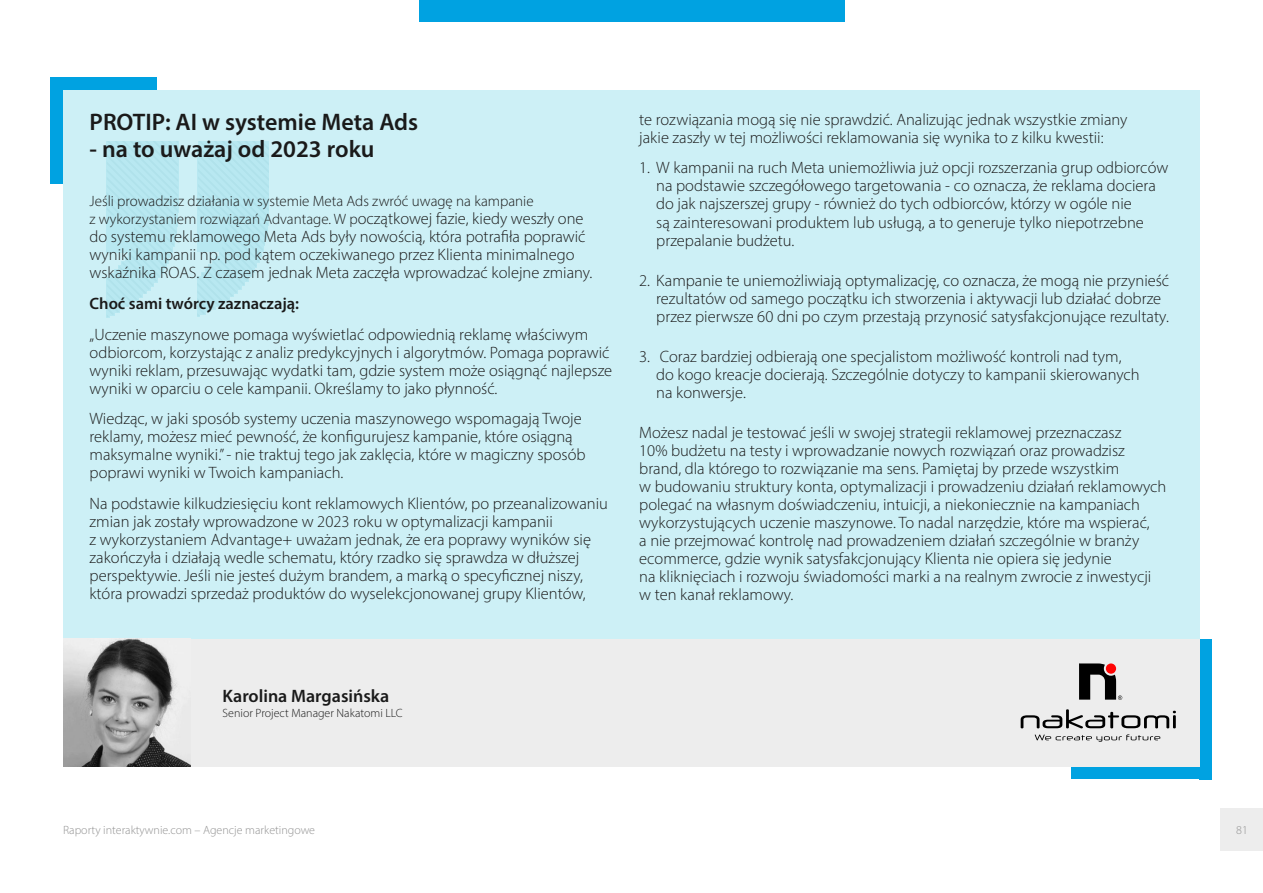
<style>
.page{position:relative;width:1263px;height:893px;background:#fff}
.page>*{position:absolute;margin:0;border:0;box-sizing:border-box;transform-origin:0 0}
.t1{font:600 24px "Myriad Pro";color:#1a1a1a}
.t2{font:600 18px "Myriad Pro";color:#1a1a1a}
.t3{font:300 16.5px/18px "Myriad Pro";color:#1a1a1a}
.t4{font:600 16.5px "Myriad Pro";color:#1a1a1a}
.t5{font:300 15px/18px "Myriad Pro";color:#1a1a1a}
.t6{font:300 12px "Myriad Pro";color:#929292}
.t7{font:300 12px "Myriad Pro";color:#1a1a1a}
.s1{font-size:16.5px}
</style>
<div class="page">
<div style="left:63px;top:90px;width:1136px;height:644px;background:#cdf0f6"></div>
<div style="left:50px;top:77px;width:13px;height:107px;background:#00a2e1"></div>
<div style="left:50px;top:77px;width:107px;height:13px;background:#00a2e1"></div>
<div style="left:1199px;top:639px;width:13px;height:140px;background:#00a2e1"></div>
<div style="left:1072px;top:766px;width:140px;height:13px;background:#00a2e1"></div>
<svg style="left:107px;top:141px;width:71px;height:176px"></svg>
<svg style="left:197px;top:141px;width:72px;height:176px"></svg>
<div style="left:63px;top:639px;width:1136px;height:127px;background:#ededed"></div>
<div style="left:1220px;top:809px;width:43px;height:42px;background:#ededed"></div>
<div style="left:419px;top:0;width:425px;height:21px;background:#00a2e1"></div>
<img style="left:63px;top:639px;width:127px;height:127px">
<svg style="left:1035px;top:734px;width:125px;height:8px"></svg>
<svg style="left:1021px;top:709px;width:155px;height:19px"></svg>
<svg style="left:1079px;top:663px;width:43px;height:37px"></svg>
<h1 class="t1" style="left:90px;top:107px;width:330px">PROTIP: AI w systemie Meta Ads</h1>
<h1 class="t1" style="left:90px;top:134px;width:286px">- na to uważaj od 2023 roku</h1>
<p class="t5" style="left:90px;top:192px;width:495px">Jeśli prowadzisz działania w systemie Meta Ads zwróć uwagę na kampanie<br>z wykorzystaniem rozwiązań Advantage. W p<span class="s1">oczątkowej fazie, kiedy weszły one</span></p>
<p class="t3" style="left:90px;top:227px;width:504px">do systemu reklamowego Meta Ads były nowością, która potrafiła poprawić wyniki kampanii np. pod kątem oczekiwanego przez Klienta minimalnego wskaźnika ROAS. Z czasem jednak Meta zaczęła wprowadzać kolejne zmiany.</p>
<p class="t4" style="left:90px;top:293px;width:211px">Choć sami twórcy zaznaczają:</p>
<p class="t3" style="left:90px;top:325px;width:524px">„Uczenie maszynowe pomaga wyświetlać odpowiednią reklamę właściwym odbiorcom, korzystając z analiz predykcyjnych i algorytmów. Pomaga poprawić wyniki reklam, przesuwając wydatki tam, gdzie system może osiągnąć najlepsze wyniki w oparciu o cele kampanii. Określamy to jako płynność.</p>
<p class="t3" style="left:90px;top:410px;width:497px">Wiedząc, w jaki sposób systemy uczenia maszynowego wspomagają Twoje reklamy, możesz mieć pewność, że konfigurujesz kampanie, które osiągną maksymalne wyniki.” - nie traktuj tego jak zaklęcia, które w magiczny sposób poprawi wyniki w Twoich kampaniach.</p>
<p class="t3" style="left:90px;top:494px;width:520px">Na podstawie kilkudziesięciu kont reklamowych Klientów, po przeanalizowaniu zmian jak zostały wprowadzone w 2023 roku w optymalizacji kampanii<br>z wykorzystaniem Advantage+ uważam jednak, że era poprawy wyników się zakończyła i działają wedle schematu, który rzadko się sprawdza w dłuższej perspektywie. Jeśli nie jesteś dużym brandem, a marką o specyficznej niszy, która prowadzi sprzedaż produktów do wyselekcjonowanej grupy Klientów,</p>
<p class="t3" style="left:639px;top:110px;width:490px">te rozwiązania mogą się nie sprawdzić. Analizując jednak wszystkie zmiany jakie zaszły w tej możliwości reklamowania się wynika to z kilku kwestii:</p>
<p class="t3" style="left:656px;top:159px;width:513px;text-indent:-17px">1. W kampanii na ruch Meta uniemożliwia już opcji rozszerzania grup odbiorców na podstawie szczegółowego targetowania - co oznacza, że reklama dociera do jak najszerszej grupy - również do tych odbiorców, którzy w ogóle nie<br>są zainteresowani produktem lub usługą, a to generuje tylko niepotrzebne przepalanie budżetu.</p>
<p class="t3" style="left:656px;top:271px;width:515px;text-indent:-17px">2. Kampanie te uniemożliwiają optymalizację, co oznacza, że mogą nie przynieść rezultatów od samego początku ich stworzenia i aktywacji lub działać dobrze przez pierwsze 60 dni po czym przestają przynosić satysfakcjonujące rezultaty.</p>
<p class="t3" style="left:656px;top:347px;width:485px;text-indent:-17px">3. Coraz bardziej odbierają one specjalistom możliwość kontroli nad tym, do kogo kreacje docierają. Szczególnie dotyczy to kampanii skierowanych na konwersje.</p>
<p class="t3" style="left:639px;top:423px;width:529px">Możesz nadal je testować jeśli w swojej strategii reklamowej przeznaczasz<br>10% budżetu na testy i wprowadzanie nowych rozwiązań oraz prowadzisz brand, dla którego to rozwiązanie ma sens. Pamiętaj by przede wszystkim<br>w budowaniu struktury konta, optymalizacji i prowadzeniu działań reklamowych polegać na własnym doświadczeniu, intuicji, a niekoniecznie na kampaniach wykorzystujących uczenie maszynowe. To nadal narzędzie, które ma wspierać,<br>a nie przejmować kontrolę nad prowadzeniem działań szczególnie w branży ecommerce, gdzie wynik satysfakcjonujący Klienta nie opiera się jedynie<br>na kliknięciach i rozwoju świadomości marki a na realnym zwrocie z inwestycji w ten kanał reklamowy.</p>
<p class="t2" style="left:223px;top:684px;width:168px">Karolina Margasińska</p>
<p class="t7" style="left:223px;top:706px;width:182px">Senior Project Manager Nakatomi LLC</p>
<p class="t6" style="left:63px;top:823px;width:254px">Raporty interaktywnie.com – Agencje marketingowe</p>
<p class="t6" style="left:1236px;top:823px;width:13px">81</p>
</div>
